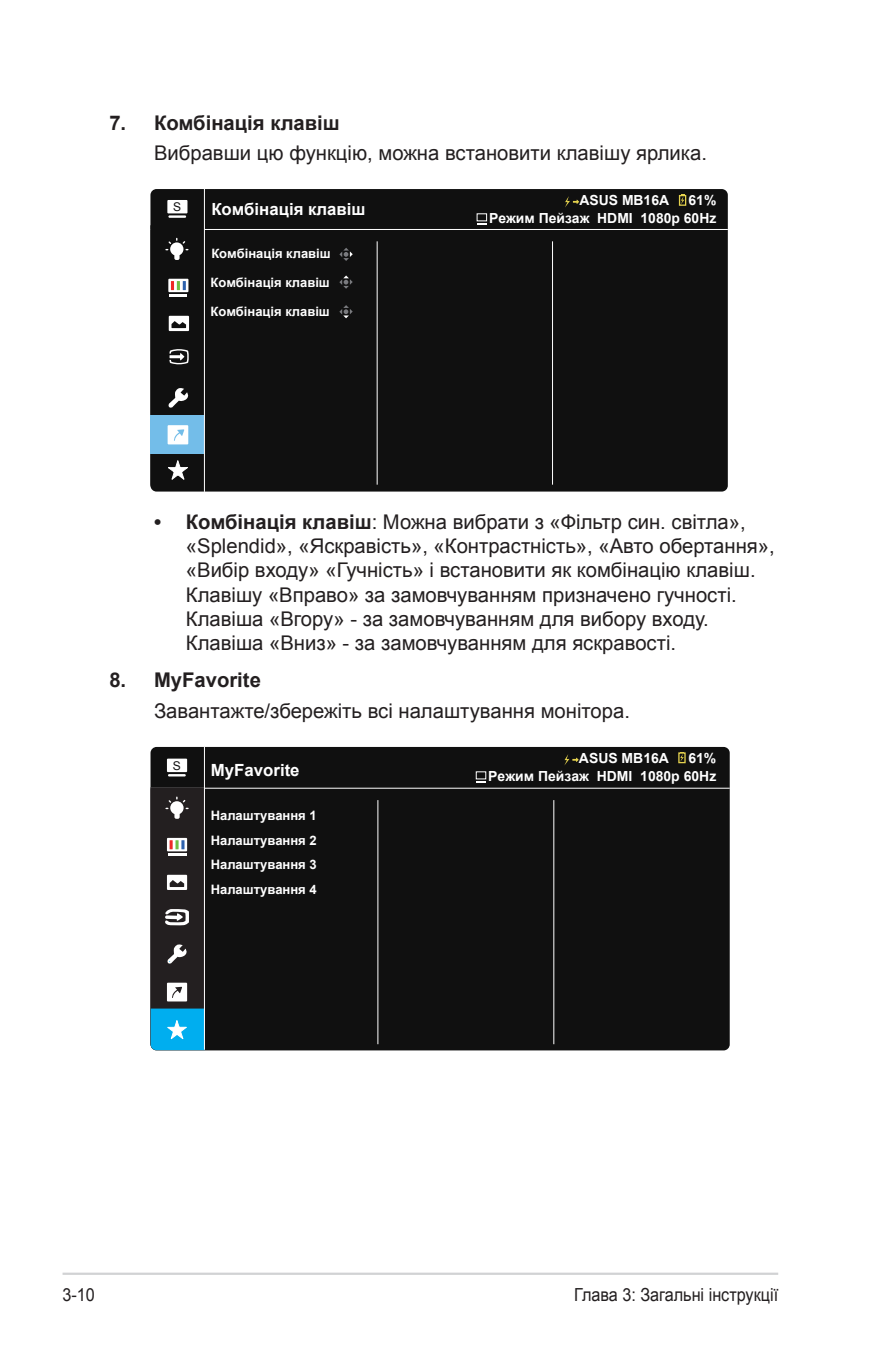
<style>
.page{position:relative;width:893px;height:1346px;background:#fff}
.page>*{position:absolute;margin:0;border:0;box-sizing:border-box;transform-origin:0 0}
.Body_Text_Indent{font:20.25px/24.3px "Arial";color:#231f20}
.OSD_Item{font:700 20.25px "Arial";color:#231f20}
.t1{font:18px "Arial";color:#231f20;scale:.9 1}
.t2{font:700 16.88px "Arial";color:#fff}
.t3{font:700 16.65px "Arial";color:#fff}
.t4{font:700 13.95px/17.8px "Arial";color:#fff;text-align:right}
.t5{font:700 13.05px/24.5px "Arial";color:#fff}
.t6{font:12.15px "Arial";color:#101010}
.t7{font:11.92px "Arial";color:#101010}
.s1{font-weight:700}
</style>
<div class="page">
<hr style="left:63px;top:1272px;width:715px;height:3px;background:#d1d2d4">
<div style="left:150px;top:189px;width:578px;height:302px;background:#101010;border-radius:6px"></div>
<hr style="left:151px;top:229px;width:577px;height:1px;background:#fff">
<hr style="left:377px;top:241px;width:1px;height:244px;background:#fff">
<hr style="left:552px;top:241px;width:1px;height:244px;background:#fff">
<div style="left:167px;top:200px;width:20px;height:13px;background:#fff"></div>
<hr style="left:168px;top:215px;width:18px;height:3px;background:#fff">
<hr style="left:204px;top:189px;width:1px;height:303px;background:#fff">
<svg style="left:150px;top:225px;width:55px;height:265px"></svg>
<svg style="left:339px;top:248px;width:14px;height:13px"></svg>
<svg style="left:339px;top:275px;width:14px;height:14px"></svg>
<svg style="left:339px;top:305px;width:14px;height:13px"></svg>
<div style="left:477px;top:214px;width:10px;height:7px;border:1px solid #fff"></div>
<svg style="left:565px;top:196px;width:14px;height:11px"></svg>
<div style="left:679px;top:195px;width:7px;height:11px;border:1px solid #e5d24e"></div>
<svg style="left:681px;top:194px;width:3px;height:11px"></svg>
<div style="left:151px;top:747px;width:579px;height:303px;background:#101010;border-radius:6px"></div>
<hr style="left:151px;top:788px;width:579px;height:1px;background:#fff">
<hr style="left:377px;top:800px;width:1px;height:244px;background:#fff">
<hr style="left:553px;top:800px;width:1px;height:244px;background:#fff">
<div style="left:167px;top:758px;width:20px;height:14px;background:#fff"></div>
<svg style="left:168px;top:774px;width:18px;height:2px"></svg>
<hr style="left:204px;top:747px;width:1px;height:302px;background:#fff">
<svg style="left:150px;top:787px;width:55px;height:263px"></svg>
<svg style="left:564px;top:754px;width:15px;height:11px"></svg>
<div style="left:678px;top:752px;width:8px;height:11px;border:1px solid #e5d24e"></div>
<svg style="left:680px;top:752px;width:4px;height:10px"></svg>
<p class="OSD_Item" style="left:109px;top:109px;width:232px">7. Комбінація клавіш</p>
<p class="Body_Text_Indent" style="left:154px;top:141px;width:554px">Вибравши цю функцію, можна встановити клавішу ярлика.</p>
<p class="t7" style="left:173px;top:199px;width:10px">S</p>
<p class="t5" style="left:211px;top:241px;width:121px">Комбінація клавіш</p>
<p class="t5" style="left:210px;top:270px;width:121px">Комбінація клавіш</p>
<p class="t5" style="left:210px;top:300px;width:121px">Комбінація клавіш</p>
<p class="t4" style="left:489px;top:192px;width:229px">61%<br>Режим Пейзаж HDMI 1080p 60Hz</p>
<p class="t4" style="left:579px;top:192px;width:91px">ASUS MB16A</p>
<p class="t3" style="left:211px;top:198px;width:156px">Комбінація клавіш</p>
<p class="Body_Text_Indent" style="left:186px;top:510px;width:590px;text-indent:-32px"><span class="s1">• Комбінація клавіш</span>: Можна вибрати з «Фільтр син. світла», «Splendid», «Яскравість», «Контрастність», «Авто обертання», «Вибір входу» «Гучність» і встановити як комбінацію клавіш.<br>Клавішу «Вправо» за замовчуванням призначено гучності.<br>Клавіша «Вгору» - за замовчуванням для вибору входу.<br>Клавіша «Вниз» - за замовчуванням для яскравості.</p>
<p class="OSD_Item" style="left:109px;top:667px;width:153px">8. MyFavorite</p>
<p class="Body_Text_Indent" style="left:154px;top:698px;width:477px">Завантажте/збережіть всі налаштування монітора.</p>
<p class="t6" style="left:173px;top:758px;width:10px">S</p>
<p class="t2" style="left:211px;top:758px;width:90px">MyFavorite</p>
<p class="t5" style="left:211px;top:803px;width:108px">Налаштування 1<br>Налаштування 2</p>
<p class="t5" style="left:211px;top:877px;width:108px">Налаштування 4</p>
<p class="t5" style="left:211px;top:852px;width:108px">Налаштування 3</p>
<p class="t4" style="left:488px;top:750px;width:230px">61%<br>Режим Пейзаж HDMI 1080p 60Hz</p>
<p class="t4" style="left:579px;top:750px;width:91px">ASUS MB16A</p>
<p class="t1" style="left:63px;top:1282px;width:38px">3-10</p>
<p class="t1" style="left:574px;top:1282px;width:228px">Глава 3: Загальні інструкції</p>
</div>
